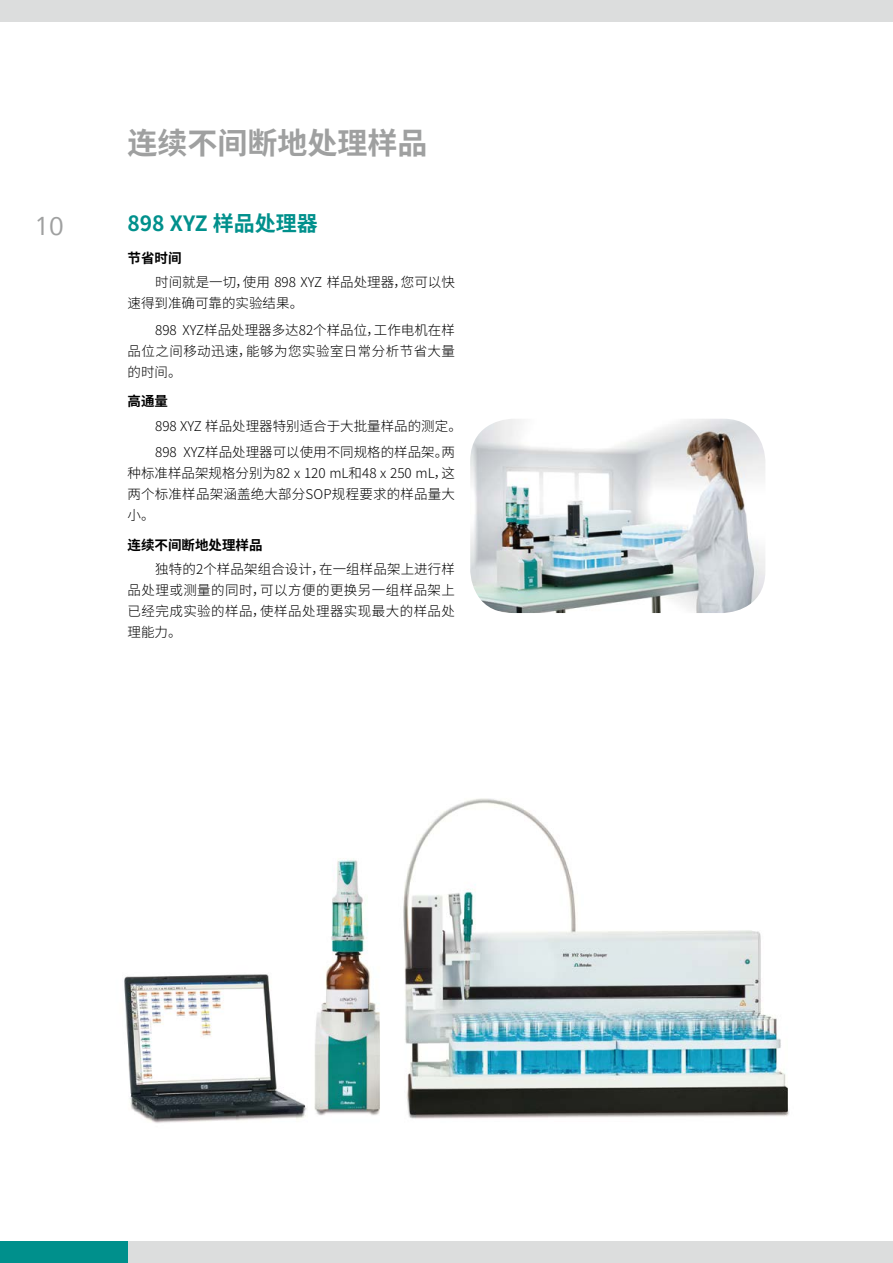
<style>
.page{position:relative;width:893px;height:1263px;background:#fff}
.page>*{position:absolute;margin:0;border:0;box-sizing:border-box;transform-origin:0 0}
.t1{font:700 30px "Source Han Sans SC";color:#9fa0a0}
.t2{font:27px "Frutiger Next LT";color:#9fa0a0}
.t3{font:700 21px "Source Han Sans SC";color:#00908c}
.t4{font:300 13.5px/21px "Source Han Sans SC";color:#000;text-align:justify}
.t5{font:700 13.5px "Source Han Sans SC";color:#000}
</style>
<div class="page">
<div style="left:0;top:1242px;width:893px;height:21px;background:#dcdddd"></div>
<div style="left:0;top:0;width:893px;height:21px;background:#dcdddd"></div>
<div style="left:0;top:1242px;width:128px;height:21px;background:#00908c"></div>
<img style="left:470px;top:419px;width:295px;height:194px">
<img style="left:124px;top:798px;width:665px;height:325px">
<h2 class="t2" style="left:35px;top:211px;width:31px">10</h2>
<h1 class="t1" style="left:128px;top:126px;width:301px">连续不间断地处理样品</h1>
<h3 class="t3" style="left:128px;top:212px;width:192px">898 XYZ 样品处理器</h3>
<p class="t5" style="left:128px;top:250px;width:55px">节省时间</p>
<p class="t4" style="left:128px;top:272px;width:329px;text-indent:28px">时间就是一切，使用 898 XYZ 样品处理器，您可以快速得到准确可靠的实验结果。</p>
<p class="t4" style="left:128px;top:320px;width:329px;text-indent:28px">898 XYZ样品处理器多达82个样品位，工作电机在样品位之间移动迅速，能够为您实验室日常分析节省大量的时间。</p>
<p class="t5" style="left:128px;top:394px;width:42px">高通量</p>
<p class="t4" style="left:155px;top:413px;width:308px;line-height:26.5px">898 XYZ 样品处理器特别适合于大批量样品的测定。<br>898 XYZ样品处理器可以使用不同规格的样品架。两</p>
<p class="t4" style="left:128px;top:463px;width:329px">种标准样品架规格分别为82 x 120 mL和48 x 250 mL，这两个标准样品架涵盖绝大部分SOP规程要求的样品量大小。</p>
<p class="t5" style="left:128px;top:537px;width:137px">连续不间断地处理样品</p>
<p class="t4" style="left:128px;top:559px;width:329px;text-indent:28px">独特的2个样品架组合设计，在一组样品架上进行样品处理或测量的同时，可以方便的更换另一组样品架上已经完成实验的样品，使样品处理器实现最大的样品处理能力。</p>
</div>
